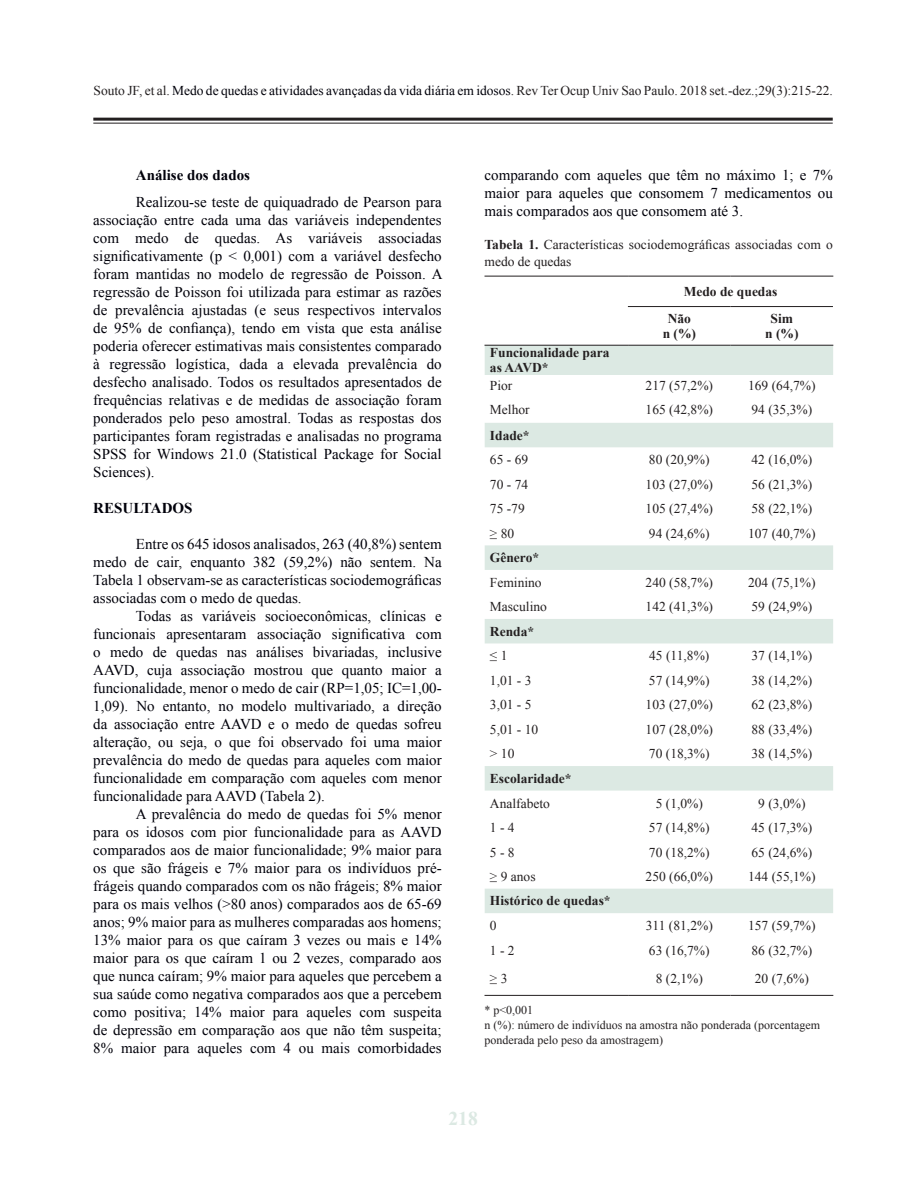
<style>
.page{position:relative;width:918px;height:1188px;background:#fff}
.page>*{position:absolute;margin:0;border:0;box-sizing:border-box;transform-origin:0 0}
.t1{font:700 19.5px "Times New Roman";color:#dce9e3}
.Corpo_A{font:15px/18px "Times New Roman";color:#00000a;text-align:justify}
.Corpo_A-2{font:700 15px "Times New Roman";color:#00000a}
.t2{font:13.5px/16.2px "Times New Roman";color:#231f20}
.t3{font:700 13.5px/15px "Times New Roman";color:#231f20;text-align:center}
.t4{font:12px/15px "Times New Roman";color:#231f20}
.s1{color:#00000a}
.s2{font-weight:700}
</style>
<div class="page">
<hr style="left:93px;top:118px;width:740px;height:3px;background:#231f20">
<hr style="left:93px;top:123px;width:740px;height:1px;background:#231f20">
<div style="left:485px;top:346px;width:348px;height:29px;background:#dce9e3"></div>
<svg style="left:485px;top:423px;width:348px;height:490px"></svg>
<hr style="left:485px;top:276px;width:143px;height:1px;background:#231f20">
<hr style="left:628px;top:276px;width:103px;height:1px;background:#231f20">
<hr style="left:731px;top:276px;width:102px;height:1px;background:#231f20">
<hr style="left:485px;top:345px;width:143px;height:1px;background:#231f20">
<hr style="left:628px;top:306px;width:103px;height:1px;background:#231f20">
<hr style="left:731px;top:306px;width:102px;height:1px;background:#231f20">
<hr style="left:628px;top:345px;width:103px;height:1px;background:#231f20">
<hr style="left:731px;top:345px;width:102px;height:1px;background:#231f20">
<hr style="left:485px;top:995px;width:143px;height:1px;background:#231f20">
<hr style="left:628px;top:995px;width:103px;height:1px;background:#231f20">
<hr style="left:731px;top:995px;width:102px;height:1px;background:#231f20">
<p class="t2" style="left:94px;top:82px;width:741px">Souto JF, et al. <span class="s1">Medo de quedas e atividades avançadas da vida diária em idosos</span>. Rev Ter Ocup Univ Sao Paulo. 2018 set.-dez.;29(3):215-22.</p>
<p class="Corpo_A-2" style="left:136px;top:165px;width:116px">Análise dos dados</p>
<p class="Corpo_A" style="left:93px;top:193px;width:351px;text-indent:43px">Realizou-se teste de quiquadrado de Pearson para associação entre cada uma das variáveis independentes com medo de quedas. As variáveis associadas significativamente (p &lt; 0,001) com a variável desfecho foram mantidas no modelo de regressão de Poisson. A regressão de Poisson foi utilizada para estimar as razões de prevalência ajustadas (e seus respectivos intervalos de 95% de confiança), tendo em vista que esta análise poderia oferecer estimativas mais consistentes comparado à regressão logística, dada a elevada prevalência do desfecho analisado. Todos os resultados apresentados de frequências relativas e de medidas de associação foram ponderados pelo peso amostral. Todas as respostas dos participantes foram registradas e analisadas no programa SPSS for Windows 21.0 (Statistical Package for Social Sciences).</p>
<p class="Corpo_A-2" style="left:93px;top:498px;width:101px">RESULTADOS</p>
<p class="Corpo_A" style="left:93px;top:535px;width:350px;text-indent:43px">Entre os 645 idosos analisados, 263 (40,8%) sentem medo de cair, enquanto 382 (59,2%) não sentem. Na Tabela 1 observam-se as características sociodemográficas associadas com o medo de quedas.</p>
<p class="Corpo_A" style="left:93px;top:607px;width:350px;text-indent:43px">Todas as variáveis socioeconômicas, clínicas e funcionais apresentaram associação significativa com o medo de quedas nas análises bivariadas, inclusive AAVD, cuja associação mostrou que quanto maior a funcionalidade, menor o medo de cair (RP=1,05; IC=1,00- 1,09). No entanto, no modelo multivariado, a direção da associação entre AAVD e o medo de quedas sofreu alteração, ou seja, o que foi observado foi uma maior prevalência do medo de quedas para aqueles com maior funcionalidade em comparação com aqueles com menor funcionalidade para AAVD (Tabela 2).</p>
<p class="Corpo_A" style="left:93px;top:805px;width:350px;text-indent:43px">A prevalência do medo de quedas foi 5% menor para os idosos com pior funcionalidade para as AAVD comparados aos de maior funcionalidade; 9% maior para os que são frágeis e 7% maior para os indivíduos pré&shy;frágeis quando comparados com os não frágeis; 8% maior para os mais velhos (&gt;80 anos) comparados aos de 65-69 anos; 9% maior para as mulheres comparadas aos homens; 13% maior para os que caíram 3 vezes ou mais e 14% maior para os que caíram 1 ou 2 vezes, comparado aos que nunca caíram; 9% maior para aqueles que percebem a sua saúde como negativa comparados aos que a percebem como positiva; 14% maior para aqueles com suspeita de depressão em comparação aos que não têm suspeita; 8% maior para aqueles com 4 ou mais comorbidades</p>
<p class="Corpo_A" style="left:485px;top:166px;width:350px">comparando com aqueles que têm no máximo 1; e 7% maior para aqueles que consomem 7 medicamentos ou mais comparados aos que consomem até 3.</p>
<p class="t2" style="left:485px;top:237px;width:350px"><span class="s2">Tabela 1.</span> Características sociodemográficas associadas com o medo de quedas</p>
<p class="t3" style="left:684px;top:284px;width:95px">Medo de quedas</p>
<p class="t3" style="left:663px;top:311px;width:35px">Não n (%)</p>
<p class="t3" style="left:765px;top:311px;width:35px">Sim n (%)</p>
<p class="t3" style="left:490px;top:345px;width:121px;text-align:left">Funcionalidade para as AAVD*</p>
<p class="t2" style="left:490px;top:377px;width:24px">Pior</p>
<p class="t2" style="left:646px;top:377px;width:69px">217 (57,2%)</p>
<p class="t2" style="left:748px;top:377px;width:69px">169 (64,7%)</p>
<p class="t2" style="left:490px;top:401px;width:41px">Melhor</p>
<p class="t2" style="left:646px;top:401px;width:69px">165 (42,8%)</p>
<p class="t2" style="left:752px;top:401px;width:62px">94 (35,3%)</p>
<p class="t3" style="left:490px;top:427px;width:41px">Idade*</p>
<p class="t2" style="left:490px;top:451px;width:40px">65 - 69</p>
<p class="t2" style="left:649px;top:451px;width:62px">80 (20,9%)</p>
<p class="t2" style="left:752px;top:451px;width:62px">42 (16,0%)</p>
<p class="t2" style="left:490px;top:476px;width:40px">70 - 74</p>
<p class="t2" style="left:646px;top:476px;width:69px">103 (27,0%)</p>
<p class="t2" style="left:752px;top:476px;width:62px">56 (21,3%)</p>
<p class="t2" style="left:490px;top:500px;width:36px">75 -79</p>
<p class="t2" style="left:646px;top:500px;width:69px">105 (27,4%)</p>
<p class="t2" style="left:752px;top:500px;width:62px">58 (22,1%)</p>
<p class="t2" style="left:490px;top:525px;width:26px">≥ 80</p>
<p class="t2" style="left:649px;top:525px;width:62px">94 (24,6%)</p>
<p class="t2" style="left:748px;top:525px;width:69px">107 (40,7%)</p>
<p class="t3" style="left:490px;top:550px;width:51px">Gênero*</p>
<p class="t2" style="left:490px;top:574px;width:53px">Feminino</p>
<p class="t2" style="left:646px;top:574px;width:69px">240 (58,7%)</p>
<p class="t2" style="left:748px;top:574px;width:69px">204 (75,1%)</p>
<p class="t2" style="left:490px;top:599px;width:58px">Masculino</p>
<p class="t2" style="left:646px;top:599px;width:69px">142 (41,3%)</p>
<p class="t2" style="left:752px;top:599px;width:62px">59 (24,9%)</p>
<p class="t3" style="left:490px;top:623px;width:46px">Renda*</p>
<p class="t2" style="left:490px;top:648px;width:19px">≤ 1</p>
<p class="t2" style="left:649px;top:648px;width:62px">45 (11,8%)</p>
<p class="t2" style="left:752px;top:648px;width:62px">37 (14,1%)</p>
<p class="t2" style="left:490px;top:672px;width:43px">1,01 - 3</p>
<p class="t2" style="left:649px;top:672px;width:62px">57 (14,9%)</p>
<p class="t2" style="left:752px;top:672px;width:62px">38 (14,2%)</p>
<p class="t2" style="left:490px;top:697px;width:43px">3,01 - 5</p>
<p class="t2" style="left:646px;top:697px;width:69px">103 (27,0%)</p>
<p class="t2" style="left:752px;top:697px;width:62px">62 (23,8%)</p>
<p class="t2" style="left:490px;top:721px;width:50px">5,01 - 10</p>
<p class="t2" style="left:646px;top:721px;width:69px">107 (28,0%)</p>
<p class="t2" style="left:752px;top:721px;width:62px">88 (33,4%)</p>
<p class="t2" style="left:490px;top:746px;width:26px">&gt; 10</p>
<p class="t2" style="left:649px;top:746px;width:62px">70 (18,3%)</p>
<p class="t2" style="left:752px;top:746px;width:62px">38 (14,5%)</p>
<p class="t3" style="left:490px;top:771px;width:83px">Escolaridade*</p>
<p class="t2" style="left:490px;top:795px;width:61px">Analfabeto</p>
<p class="t2" style="left:656px;top:795px;width:49px">5 (1,0%)</p>
<p class="t2" style="left:758px;top:795px;width:49px">9 (3,0%)</p>
<p class="t2" style="left:490px;top:819px;width:26px">1 - 4</p>
<p class="t2" style="left:649px;top:819px;width:62px">57 (14,8%)</p>
<p class="t2" style="left:752px;top:819px;width:62px">45 (17,3%)</p>
<p class="t2" style="left:490px;top:844px;width:26px">5 - 8</p>
<p class="t2" style="left:649px;top:844px;width:62px">70 (18,2%)</p>
<p class="t2" style="left:752px;top:844px;width:62px">65 (24,6%)</p>
<p class="t2" style="left:490px;top:868px;width:47px">≥ 9 anos</p>
<p class="t2" style="left:646px;top:868px;width:69px">250 (66,0%)</p>
<p class="t2" style="left:748px;top:868px;width:69px">144 (55,1%)</p>
<p class="t3" style="left:490px;top:893px;width:122px">Histórico de quedas*</p>
<p class="t2" style="left:490px;top:917px;width:8px">0</p>
<p class="t2" style="left:646px;top:917px;width:68px">311 (81,2%)</p>
<p class="t2" style="left:748px;top:917px;width:69px">157 (59,7%)</p>
<p class="t2" style="left:490px;top:942px;width:26px">1 - 2</p>
<p class="t2" style="left:649px;top:942px;width:62px">63 (16,7%)</p>
<p class="t2" style="left:752px;top:942px;width:62px">86 (32,7%)</p>
<p class="t2" style="left:490px;top:971px;width:19px">≥ 3</p>
<p class="t2" style="left:656px;top:971px;width:49px">8 (2,1%)</p>
<p class="t2" style="left:755px;top:971px;width:55px">20 (7,6%)</p>
<p class="t4" style="left:485px;top:1002px;width:50px">* p&lt;0,001</p>
<p class="t4" style="left:485px;top:1017px;width:337px">n (%): número de indivíduos na amostra não ponderada (porcentagem ponderada pelo peso da amostragem)</p>
<h1 class="t1" style="left:449px;top:1105px;width:31px">218</h1>
</div>
